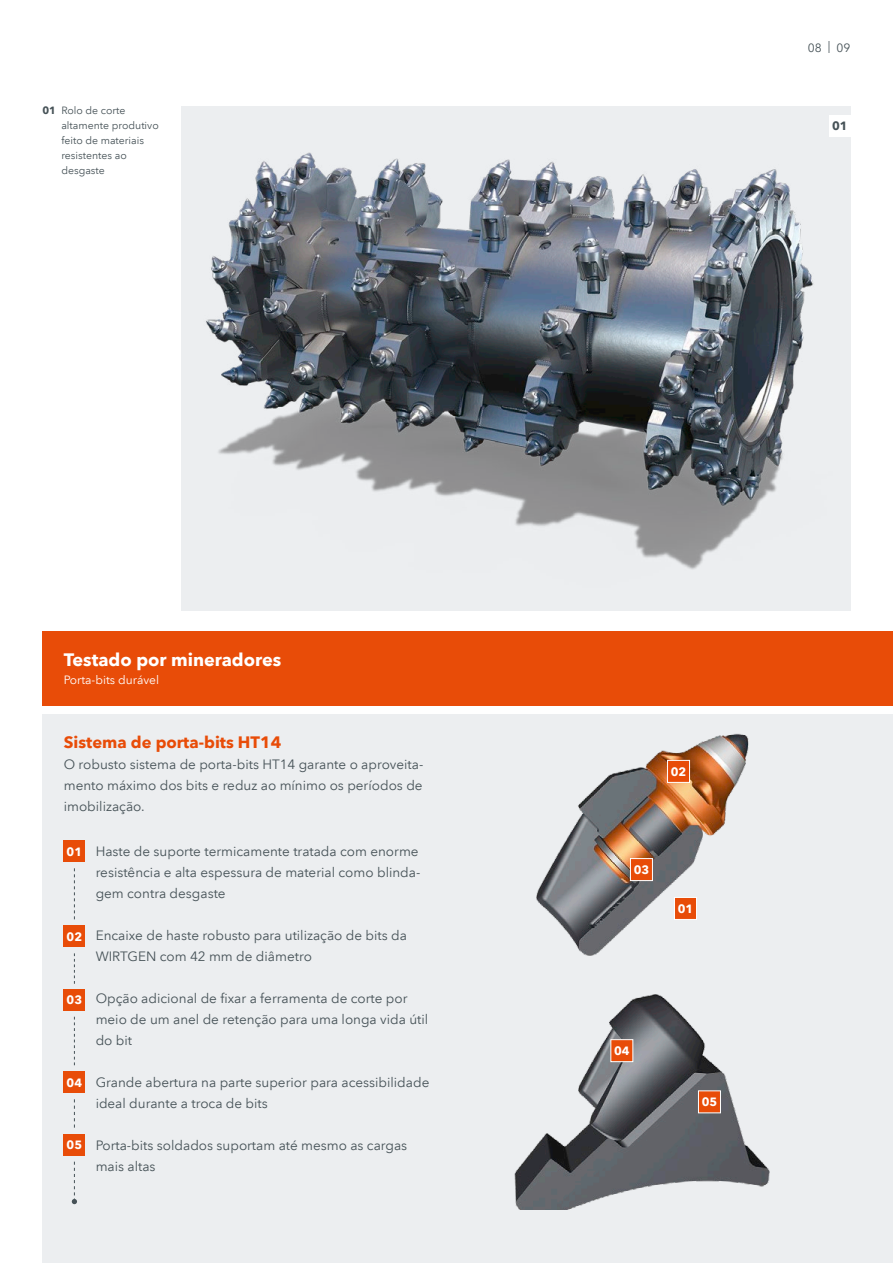
<style>
.page{position:relative;width:893px;height:1263px;background:#fff}
.page>*{position:absolute;margin:0;border:0;box-sizing:border-box;transform-origin:0 0}
.t1{font:700 18px "Avenir Next LT Pro";color:#fff}
.t2{font:700 16.5px "Avenir Next LT Pro";color:#e84c08}
.t3{font:13.5px/21px "Avenir Next LT Pro";color:#465257}
.t4{font:700 12px "Avenir Next LT Pro";color:#fff}
.t5{font:12px "Avenir Next LT Pro";color:#fff}
.t6{font:12px "Avenir Next LT Pro";color:#465257}
.t7{font:700 12px "Avenir Next LT Pro";color:#465257}
.t8{font:10.5px/15px "Avenir Next LT Pro";color:#465257}
.s1{font-weight:700}
</style>
<div class="page">
<div style="left:43px;top:714px;width:850px;height:549px;background:#eceef0"></div>
<div style="left:43px;top:631px;width:850px;height:74px;background:#e84c08"></div>
<img style="left:514px;top:733px;width:256px;height:476px">
<img style="left:181px;top:106px;width:669px;height:504px">
<div style="left:829px;top:115px;width:21px;height:21px;background:#fff"></div>
<div style="left:64px;top:841px;width:21px;height:21px;background:#e84c08"></div>
<svg style="left:674px;top:897px;width:23px;height:23px"></svg>
<svg style="left:74px;top:868px;width:1px;height:51px"></svg>
<div style="left:64px;top:926px;width:21px;height:21px;background:#e84c08"></div>
<svg style="left:667px;top:760px;width:23px;height:23px"></svg>
<div style="left:64px;top:989px;width:21px;height:21px;background:#e84c08"></div>
<svg style="left:630px;top:858px;width:23px;height:23px"></svg>
<div style="left:64px;top:1072px;width:21px;height:21px;background:#e84c08"></div>
<svg style="left:610px;top:1039px;width:24px;height:23px"></svg>
<div style="left:64px;top:1134px;width:21px;height:21px;background:#e84c08"></div>
<svg style="left:698px;top:1090px;width:23px;height:23px"></svg>
<svg style="left:74px;top:953px;width:1px;height:31px"></svg>
<svg style="left:74px;top:1017px;width:1px;height:48px"></svg>
<svg style="left:74px;top:1099px;width:1px;height:29px"></svg>
<svg style="left:72px;top:1162px;width:5px;height:42px"></svg>
<p class="t8" style="left:61px;top:103px;width:99px;text-indent:-19px"><span class="s1">01</span> Rolo de corte altamente produtivo feito de materiais resistentes ao desgaste</p>
<p class="t6" style="left:808px;top:40px;width:44px">08 | 09</p>
<p class="t7" style="left:832px;top:119px;width:17px">01</p>
<h1 class="t1" style="left:64px;top:649px;width:219px">Testado por mineradores</h1>
<p class="t5" style="left:64px;top:673px;width:97px">Porta-bits durável</p>
<p class="t2" style="left:64px;top:732px;width:219px">Sistema de porta-bits HT14</p>
<p class="t3" style="left:64px;top:753px;width:361px;text-align:justify">O robusto sistema de porta-bits HT14 garante o aproveita&shy;mento máximo dos bits e reduz ao mínimo os períodos de imobilização.</p>
<p class="t4" style="left:67px;top:844px;width:17px">01</p>
<p class="t3" style="left:96px;top:841px;width:326px">Haste de suporte termicamente tratada com enorme resistência e alta espessura de material como blinda&shy;gem contra desgaste</p>
<p class="t3" style="left:96px;top:925px;width:313px">Encaixe de haste robusto para utilização de bits da<br>WIRTGEN com 42 mm de diâmetro</p>
<p class="t3" style="left:96px;top:988px;width:334px">Opção adicional de fixar a ferramenta de corte por meio de um anel de retenção para uma longa vida útil do bit</p>
<p class="t3" style="left:96px;top:1072px;width:335px">Grande abertura na parte superior para acessibilidade ideal durante a troca de bits</p>
<p class="t3" style="left:96px;top:1135px;width:313px">Porta-bits soldados suportam até mesmo as cargas mais altas</p>
<p class="t4" style="left:67px;top:929px;width:17px">02</p>
<p class="t4" style="left:67px;top:993px;width:17px">03</p>
<p class="t4" style="left:67px;top:1075px;width:17px">04</p>
<p class="t4" style="left:67px;top:1137px;width:17px">05</p>
<p class="t4" style="left:671px;top:764px;width:17px">02</p>
<p class="t4" style="left:634px;top:862px;width:17px">03</p>
<p class="t4" style="left:678px;top:901px;width:17px">01</p>
<p class="t4" style="left:614px;top:1044px;width:17px">04</p>
<p class="t4" style="left:702px;top:1095px;width:17px">05</p>
</div>
